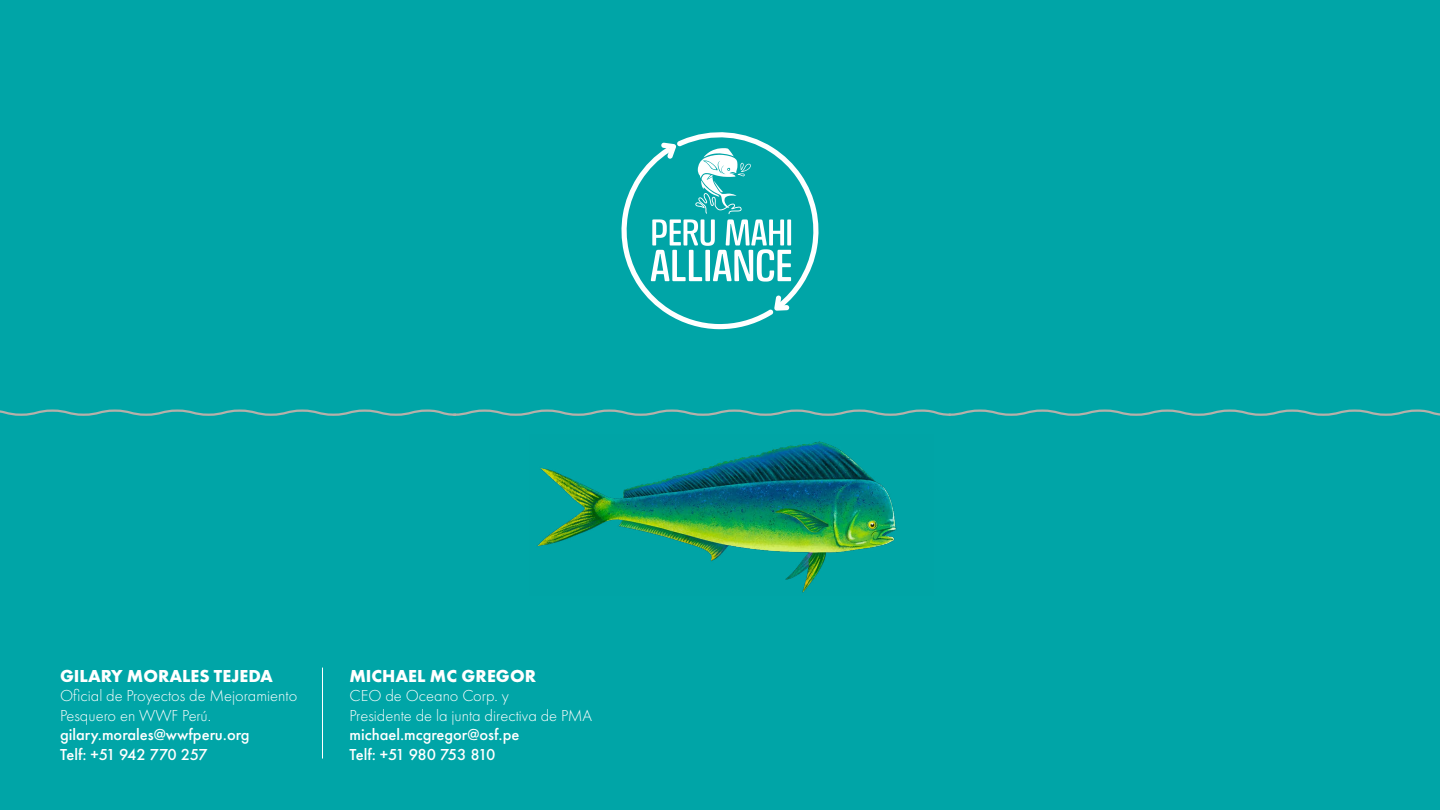
<style>
.page{position:relative;width:1440px;height:810px;background:#00a5a7}
.page>*{position:absolute;margin:0;border:0;box-sizing:border-box;transform-origin:0 0}
.t1{font:700 18px "Futura PT";color:#fff}
.t2{font:300 16.5px/19.5px "Futura PT";color:#fff}
.t3{font:500 16.5px/19.5px "Futura PT";color:#fff}
</style>
<div class="page">
<svg style="left:621px;top:132px;width:198px;height:197px"></svg>
<svg style="left:0;top:409px;width:1440px;height:7px"></svg>
<img style="left:537px;top:441px;width:360px;height:152px">
<hr style="left:322px;top:668px;width:1px;height:90px;background:#fff">
<p class="t1" style="left:60px;top:664px;width:214px">GILARY MORALES TEJEDA</p>
<p class="t2" style="left:60px;top:686px;width:239px">Oficial de Proyectos de Mejoramiento<br>Pesquero en WWF Perú.</p>
<p class="t3" style="left:60px;top:725px;width:191px">gilary.morales@wwfperu.org<br>Telf: +51 942 770 257</p>
<p class="t1" style="left:350px;top:664px;width:188px">MICHAEL MC GREGOR</p>
<p class="t2" style="left:350px;top:686px;width:244px">CEO de Oceano Corp. y<br>Presidente de la junta directiva de PMA</p>
<p class="t3" style="left:350px;top:725px;width:171px">michael.mcgregor@osf.pe<br>Telf: +51 980 753 810</p>
</div>
